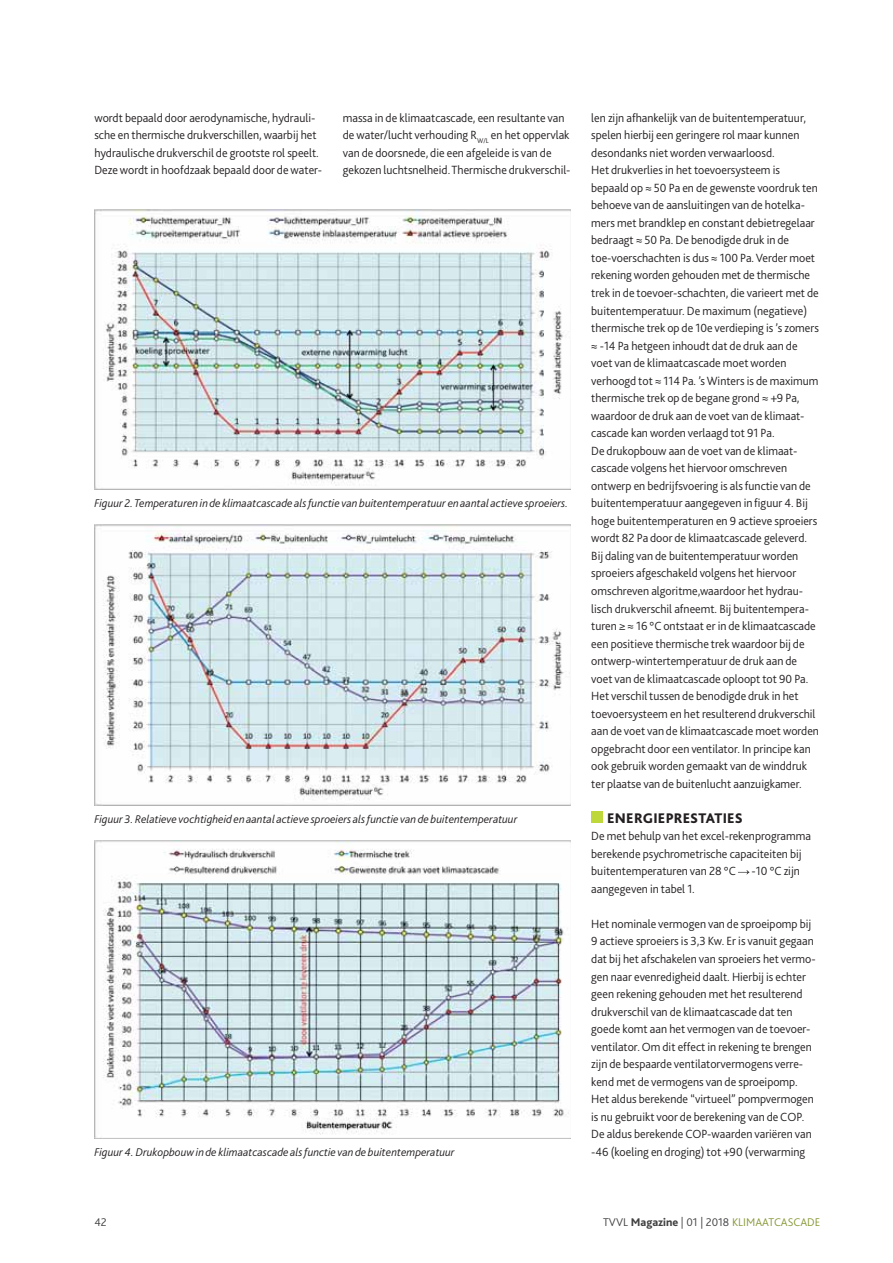
<style>
.page{position:relative;width:893px;height:1263px;background:#fff}
.page>*{position:absolute;margin:0;border:0;box-sizing:border-box;transform-origin:0 0}
.t1{font:800 14.55px "Bliss 2";letter-spacing:.015em;color:#231f20}
.t2{font:300 12.45px/17.5px "Bliss 2";color:#231f20}
.t3{font:italic 300 11.7px "Bliss 2";color:#231f20}
.t4{font:300 11.7px "Bliss 2";color:#879836}
.t5{font:300 11.7px "Bliss 2";color:#404041}
.s1{color:#404041}
.s2{font-weight:800;color:#404041}
</style>
<div class="page">
<div style="left:591px;top:812px;width:11px;height:11px;background:#bed73b"></div>
<svg style="left:738px;top:870px;width:11px;height:4px"></svg>
<img style="left:94px;top:209px;width:476px;height:281px">
<img style="left:94px;top:525px;width:476px;height:280px">
<img style="left:94px;top:840px;width:476px;height:298px">
<p class="t2" style="left:94px;top:110px;width:229px">wordt bepaald door aerodynamische, hydrauli&shy;sche en thermische drukverschillen, waarbij het hydraulische drukverschil de grootste rol speelt.<br>Deze wordt in hoofdzaak bepaald door de water-</p>
<p class="t2" style="left:343px;top:110px;width:229px">massa in de klimaatcascade, een resultante van de water/lucht verhouding R<sub>W/L</sub> en het oppervlak van de doorsnede, die een afgeleide is van de gekozen luchtsnelheid. Thermische drukverschil-</p>
<p class="t3" style="left:94px;top:499px;width:475px">Figuur 2. Temperaturen in de klimaatcascade als functie van buitentemperatuur en aantal actieve sproeiers.</p>
<p class="t3" style="left:94px;top:814px;width:424px">Figuur 3. Relatieve vochtigheid en aantal actieve sproeiers als functie van de buitentemperatuur</p>
<p class="t3" style="left:94px;top:1147px;width:362px">Figuur 4. Drukopbouw in de klimaatcascade als functie van de buitentemperatuur</p>
<p class="t2" style="left:591px;top:110px;width:229px">len zijn afhankelijk van de buitentemperatuur, spelen hierbij een geringere rol maar kunnen desondanks niet worden verwaarloosd.<br>Het drukverlies in het toevoersysteem is bepaald op ≈ 50 Pa en de gewenste voordruk ten behoeve van de aansluitingen van de hotelka&shy;mers met brandklep en constant debietregelaar bedraagt ≈ 50 Pa. De benodigde druk in de toe-voerschachten is dus ≈ 100 Pa. Verder moet rekening worden gehouden met de thermische trek in de toevoer-schachten, die varieert met de buitentemperatuur. De maximum (negatieve) thermische trek op de 10e verdieping is ’s zomers ≈ -14 Pa hetgeen inhoudt dat de druk aan de voet van de klimaatcascade moet worden verhoogd tot ≈ 114 Pa. ’s Winters is de maximum thermische trek op de begane grond ≈ +9 Pa, waardoor de druk aan de voet van de klimaat&shy;cascade kan worden verlaagd tot 91 Pa.<br>De drukopbouw aan de voet van de klimaat&shy;cascade volgens het hiervoor omschreven ontwerp en bedrijfsvoering is als functie van de buitentemperatuur aangegeven in figuur 4. Bij hoge buitentemperaturen en 9 actieve sproeiers wordt 82 Pa door de klimaatcascade geleverd.<br>Bij daling van de buitentemperatuur worden sproeiers afgeschakeld volgens het hiervoor omschreven algoritme,waardoor het hydrau&shy;lisch drukverschil afneemt. Bij buitentempera&shy;turen ≥ ≈ 16 °C ontstaat er in de klimaatcascade een positieve thermische trek waardoor bij de ontwerp-wintertemperatuur de druk aan de voet van de klimaatcascade oploopt tot 90 Pa.<br>Het verschil tussen de benodigde druk in het toevoersysteem en het resulterend drukverschil aan de voet van de klimaatcascade moet worden opgebracht door een ventilator. In principe kan ook gebruik worden gemaakt van de winddruk ter plaatse van de buitenlucht aanzuigkamer.</p>
<p class="t1" style="left:607px;top:812px;width:137px">ENERGIEPRESTATIES</p>
<p class="t2" style="left:591px;top:829px;width:221px">De met behulp van het excel-rekenprogramma berekende psychrometrische capaciteiten bij buitentemperaturen van 28 °C</p>
<p class="t2" style="left:751px;top:864px;width:50px">-10 °C zijn</p>
<p class="t2" style="left:591px;top:881px;width:105px">aangegeven in tabel 1.</p>
<p class="t2" style="left:591px;top:916px;width:226px">Het nominale vermogen van de sproeipomp bij 9 actieve sproeiers is 3,3 Kw. Er is vanuit gegaan dat bij het afschakelen van sproeiers het vermo&shy;gen naar evenredigheid daalt. Hierbij is echter geen rekening gehouden met het resulterend drukverschil van de klimaatcascade dat ten goede komt aan het vermogen van de toevoer&shy;ventilator. Om dit effect in rekening te brengen zijn de bespaarde ventilatorvermogens verre&shy;kend met de vermogens van de sproeipomp.<br>Het aldus berekende “virtueel” pompvermogen is nu gebruikt voor de berekening van de COP.<br>De aldus berekende COP-waarden variëren van -46 (koeling en droging) tot +90 (verwarming</p>
<p class="t5" style="left:94px;top:1218px;width:14px">42</p>
<p class="t4" style="left:603px;top:1218px;width:219px"><span class="s1">TVVL</span> <span class="s2">Magazine</span> <span class="s1">| 01 | 2018</span> KLIMAATCASCADE</p>
</div>
